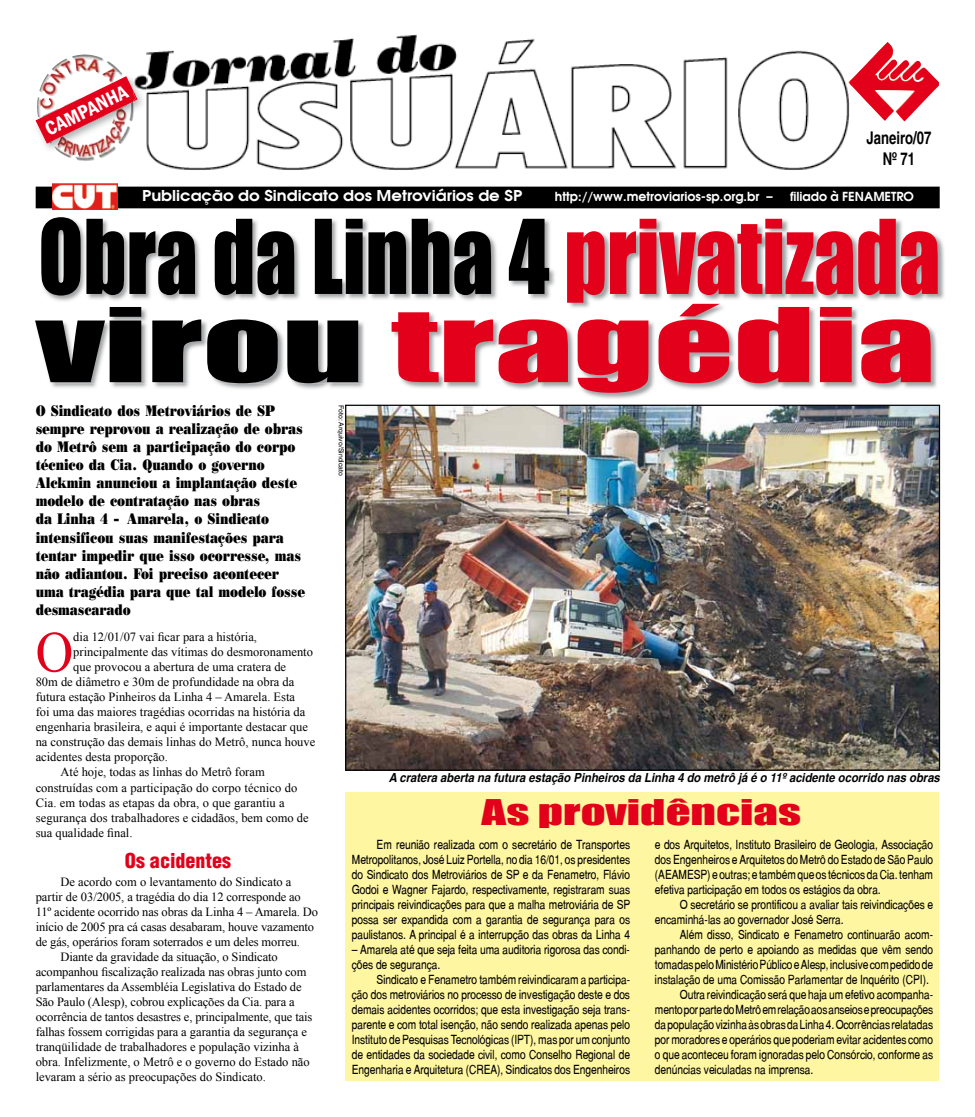
<style>
.page{position:relative;width:975px;height:1117px;background:#fff}
.page>*{position:absolute;margin:0;border:0;box-sizing:border-box;transform-origin:0 0}
.t1{font:95px "Impact";color:#000;scale:.87 1}
.t2{font:95px "Impact";color:#e2001a;scale:1.64 1}
.t3{font:57.75px "Times New Roman";color:#e2001a;scale:.9 1}
.t4{font:32.5px "Impact";color:#e2001a;scale:1.5 1}
.t5{font:20px "Switzerland Cond Black Plain";color:#e2001a}
.t6{font:600 condensed 20px "Franklin Gothic";color:#fff}
.t7{font:700 17.5px/21px "Switzerland";color:#000;text-align:center;scale:.75 1}
.t8{font:700 15px/18px "Poster Bodoni ATT";letter-spacing:-.01em;color:#000;scale:.8 1}
.t9{font:700 15px "Avalon";color:#fff;scale:1.1 1}
.t10{font:12.5px/15px "Switzerland Narrow Plain";letter-spacing:-.005em;color:#000;text-align:justify}
.t11{font:12.5px "Times New Roman";color:#000}
.t12{font:italic 700 12.5px "Switzerland";color:#000;scale:.9 1}
.t13{font:700 12.5px "Avalon";color:#fff}
.t14{font:6.88px "Switzerland Plain";color:#000}
.s1{color:#e2001a}
.s2{color:#000}
</style>
<div class="page">
<div style="left:345px;top:791px;width:593px;height:289px;background:#fff6a1"></div>
<img style="left:849px;top:42px;width:89px;height:79px">
<img style="left:60px;top:54px;width:44px;height:19px">
<img style="left:46px;top:73px;width:77px;height:3px">
<img style="left:51px;top:334px;width:886px;height:65px">
<img style="left:36px;top:309px;width:328px;height:74px">
<img style="left:392px;top:309px;width:543px;height:83px">
<div style="left:36px;top:186px;width:903px;height:22px;background:#000"></div>
<img style="left:52px;top:184px;width:66px;height:26px">
<img style="left:146px;top:35px;width:703px;height:135px">
<img style="left:137px;top:75px;width:9px;height:33px">
<img style="left:36px;top:76px;width:101px;height:68px">
<img style="left:345px;top:404px;width:595px;height:366px">
<img style="left:42px;top:218px;width:902px;height:85px">
<img style="left:569px;top:303px;width:151px;height:1px">
<img style="left:109px;top:307px;width:35px;height:2px">
<img style="left:569px;top:304px;width:287px;height:5px">
<h3 class="t6" style="left:40px;top:118px;width:91px;rotate:-26deg">CAMPANHA</h3>
<h3 class="t7" style="left:866px;top:127px;width:88px">Janeiro/07<br>Nº 71</h3>
<p class="t9" style="left:142px;top:185px;width:347px">Publicação do Sindicato dos Metroviários de SP</p>
<p class="t13" style="left:555px;top:188px;width:219px">http://www.metroviarios-sp.org.br –</p>
<p class="t13" style="left:790px;top:188px;width:125px">filiado à FENAMETRO</p>
<h1 class="t1" style="left:38px;top:183px;width:1038px">Obra da Linha 4 <span class="s1">privatizada</span></h1>
<h1 class="t2" style="left:36px;top:271px;width:550px"><span class="s2">virou</span> tragédia</h1>
<p class="t8" style="left:36px;top:402px;width:338px">O Sindicato dos Metroviários de SP sempre reprovou a realização de obras do Metrô sem a participação do corpo técnico da Cia. Quando o governo Alckmin anunciou a implantação deste modelo de contratação nas obras<br>da Linha 4 – Amarela, o Sindicato intensificou suas manifestações para tentar impedir que isso ocorresse, mas não adiantou. Foi preciso acontecer uma tragédia para que tal modelo fosse desmascarado</p>
<h2 class="t3" style="left:36px;top:613px;width:43px">O</h2>
<p class="t11" style="left:73px;top:628px;width:185px">dia 12/01/07 vai ficar para a história,</p>
<p class="t11" style="left:73px;top:643px;width:241px">principalmente das vítimas do desmoronamento</p>
<p class="t11" style="left:73px;top:658px;width:214px">que provocou a abertura de uma cratera de</p>
<p class="t11" style="left:36px;top:673px;width:260px">80m de diâmetro e 30m de profundidade na obra da</p>
<p class="t11" style="left:36px;top:688px;width:261px">futura estação Pinheiros da Linha 4 – Amarela. Esta</p>
<p class="t11" style="left:36px;top:703px;width:271px">foi uma das maiores tragédias ocorridas na história da</p>
<p class="t11" style="left:36px;top:718px;width:274px">engenharia brasileira, e aqui é importante destacar que</p>
<p class="t11" style="left:36px;top:733px;width:281px">na construção das demais linhas do Metrô, nunca houve</p>
<p class="t11" style="left:36px;top:748px;width:134px">acidentes desta proporção.</p>
<p class="t11" style="left:60px;top:763px;width:206px">Até hoje, todas as linhas do Metrô foram</p>
<p class="t11" style="left:36px;top:778px;width:263px">construídas com a participação do corpo técnico do</p>
<p class="t11" style="left:36px;top:793px;width:251px">Cia. em todas as etapas da obra, o que garantiu a</p>
<p class="t11" style="left:36px;top:808px;width:274px">segurança dos trabalhadores e cidadãos, bem como de</p>
<p class="t11" style="left:36px;top:823px;width:98px">sua qualidade final.</p>
<h3 class="t5" style="left:125px;top:847px;width:108px">Os acidentes</h3>
<p class="t11" style="left:60px;top:873px;width:232px">De acordo com o levantamento do Sindicato a</p>
<p class="t11" style="left:36px;top:888px;width:267px">partir de 03/2005, a tragédia do dia 12 corresponde ao</p>
<p class="t11" style="left:36px;top:903px;width:284px">11º acidente ocorrido nas obras da Linha 4 – Amarela. Do</p>
<p class="t11" style="left:36px;top:918px;width:280px">início de 2005 pra cá casas desabaram, houve vazamento</p>
<p class="t11" style="left:36px;top:933px;width:266px">de gás, operários foram soterrados e um deles morreu.</p>
<p class="t11" style="left:60px;top:948px;width:219px">Diante da gravidade da situação, o Sindicato</p>
<p class="t11" style="left:36px;top:963px;width:272px">acompanhou fiscalização realizada nas obras junto com</p>
<p class="t11" style="left:36px;top:978px;width:267px">parlamentares da Assembléia Legislativa do Estado de</p>
<p class="t11" style="left:36px;top:993px;width:260px">São Paulo (Alesp), cobrou explicações da Cia. para a</p>
<p class="t11" style="left:36px;top:1008px;width:278px">ocorrência de tantos desastres e, principalmente, que tais</p>
<p class="t11" style="left:36px;top:1023px;width:273px">falhas fossem corrigidas para a garantia da segurança e</p>
<p class="t11" style="left:36px;top:1038px;width:265px">tranqüilidade de trabalhadores e população vizinha à</p>
<p class="t11" style="left:36px;top:1053px;width:275px">obra. Infelizmente, o Metrô e o governo do Estado não</p>
<p class="t11" style="left:36px;top:1068px;width:232px">levaram a sério as preocupações do Sindicato.</p>
<p class="t14" style="left:345px;top:404px;width:73px;rotate:90deg">Foto: Arquivo/Sindicato</p>
<p class="t12" style="left:389px;top:770px;width:613px">A cratera aberta na futura estação Pinheiros da Linha 4 do metrô já é o 11º acidente ocorrido nas obras</p>
<h3 class="t4" style="left:481px;top:786px;width:214px">As providências</h3>
<p class="t10" style="left:352px;top:836px;width:280px;text-indent:25px">Em reunião realizada com o secretário de Transportes Metropolitanos, José Luiz Portella, no dia 16/01, os presidentes do Sindicato dos Metroviários de SP e da Fenametro, Flávio Godoi e Wagner Fajardo, respectivamente, registraram suas principais reivindicações para que a malha metroviária de SP possa ser expandida com a garantia de segurança para os paulistanos. A principal é a interrupção das obras da Linha 4</p>
<p class="t10" style="left:352px;top:941px;width:280px">– Amarela até que seja feita uma auditoria rigorosa das condi&shy;ções de segurança.</p>
<p class="t10" style="left:352px;top:971px;width:280px;text-indent:25px">Sindicato e Fenametro também reivindicaram a participa&shy;ção dos metroviários no processo de investigação deste e dos demais acidentes ocorridos; que esta investigação seja trans&shy;parente e com total isenção, não sendo realizada apenas pelo Instituto de Pesquisas Tecnológicas (IPT), mas por um conjunto de entidades da sociedade civil, como Conselho Regional de Engenharia e Arquitetura (CREA), Sindicatos dos Engenheiros</p>
<p class="t10" style="left:655px;top:836px;width:280px">e dos Arquitetos, Instituto Brasileiro de Geologia, Associação dos Engenheiros e Arquitetos do Metrô do Estado de São Paulo (AEAMESP) e outras; e também que os técnicos da Cia. tenham efetiva participação em todos os estágios da obra.</p>
<p class="t10" style="left:655px;top:896px;width:280px;text-indent:25px">O secretário se prontificou a avaliar tais reivindicações e encaminhá-las ao governador José Serra.</p>
<p class="t10" style="left:679px;top:926px;width:255px">Além disso, Sindicato e Fenametro continuarão acom-</p>
<p class="t10" style="left:655px;top:941px;width:280px">panhando de perto e apoiando as medidas que vêm sendo</p>
<p class="t10" style="left:655px;top:956px;width:280px">tomadas pelo Ministério Público e Alesp, inclusive com pedido de</p>
<p class="t10" style="left:655px;top:971px;width:275px">instalação de uma Comissão Parlamentar de Inquérito (CPI).</p>
<p class="t10" style="left:679px;top:986px;width:255px">Outra reivindicação será que haja um efetivo acompanha-</p>
<p class="t10" style="left:655px;top:1001px;width:280px">mento por parte do Metrô em relação aos anseios e preocupações</p>
<p class="t10" style="left:655px;top:1016px;width:280px">da população vizinha às obras da Linha 4. Ocorrências relatadas</p>
<p class="t10" style="left:655px;top:1031px;width:280px">por moradores e operários que poderiam evitar acidentes como</p>
<p class="t10" style="left:655px;top:1046px;width:280px">o que aconteceu foram ignoradas pelo Consórcio, conforme as</p>
<p class="t10" style="left:655px;top:1061px;width:160px">denúncias veiculadas na imprensa.</p>
</div>
